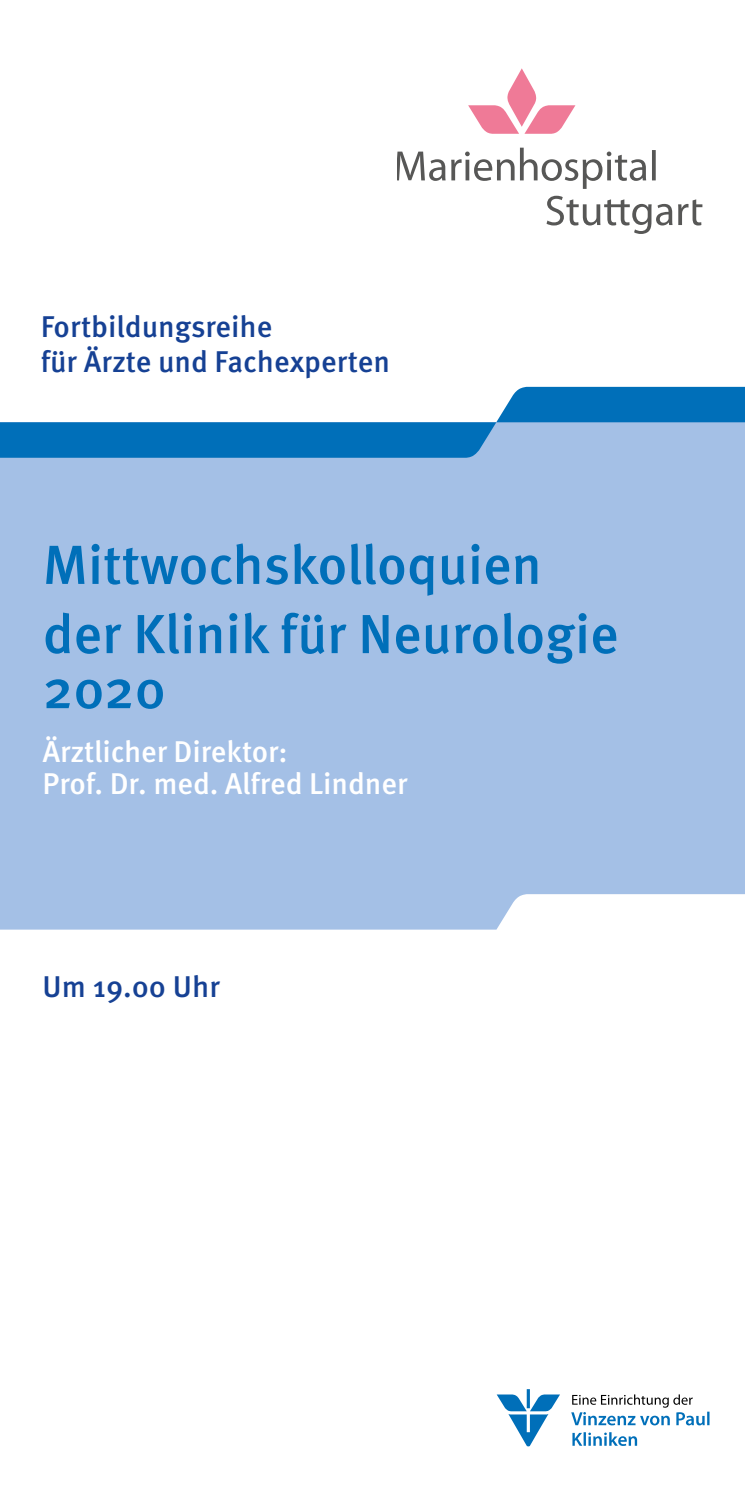
<style>
.page{position:relative;width:745px;height:1489px;background:#fff}
.page>*{position:absolute;margin:0;border:0;box-sizing:border-box;transform-origin:0 0}
.t1{font:500 55px/69.2px "Meta Pro";letter-spacing:-.005em;color:#006fb9}
.t2{font:500 30px/35px "Meta Pro";color:#164194}
.t3{font:500 30px/32.5px "Meta Pro";letter-spacing:-.005em;color:#fff}
</style>
<div class="page">
<div style="left:0;top:422px;width:744px;height:516px;background:#a4c0e6"></div>
<svg style="left:0;top:894px;width:744px;height:44px"></svg>
<hr style="left:0;top:427px;width:1px;height:501px;background:#a4c0e6">
<svg style="left:496px;top:1389px;width:63px;height:57px"></svg>
<svg style="left:572px;top:1432px;width:64px;height:13px"></svg>
<svg style="left:571px;top:1394px;width:138px;height:31px"></svg>
<svg style="left:0;top:387px;width:744px;height:71px"></svg>
<svg style="left:468px;top:68px;width:107px;height:66px"></svg>
<svg style="left:546px;top:196px;width:156px;height:38px"></svg>
<svg style="left:397px;top:152px;width:48px;height:29px"></svg>
<svg style="left:652px;top:150px;width:3px;height:30px"></svg>
<svg style="left:451px;top:148px;width:194px;height:41px"></svg>
<p class="t2" style="left:41px;top:307px;width:351px">Fortbildungsreihe<br>für Ärzte und Fachexperten</p>
<h1 class="t1" style="left:43px;top:531px;width:577px">Mittwochskolloquien der Klinik für Neurologie</h1>
<h1 class="t1" style="left:43px;top:655px;width:125px">2020</h1>
<p class="t3" style="left:43px;top:735px;width:366px">Ärztlicher Direktor:<br>Prof. Dr. med. Alfred Lindner</p>
<p class="t2" style="left:43px;top:966px;width:179px">Um 19.00 Uhr</p>
</div>
